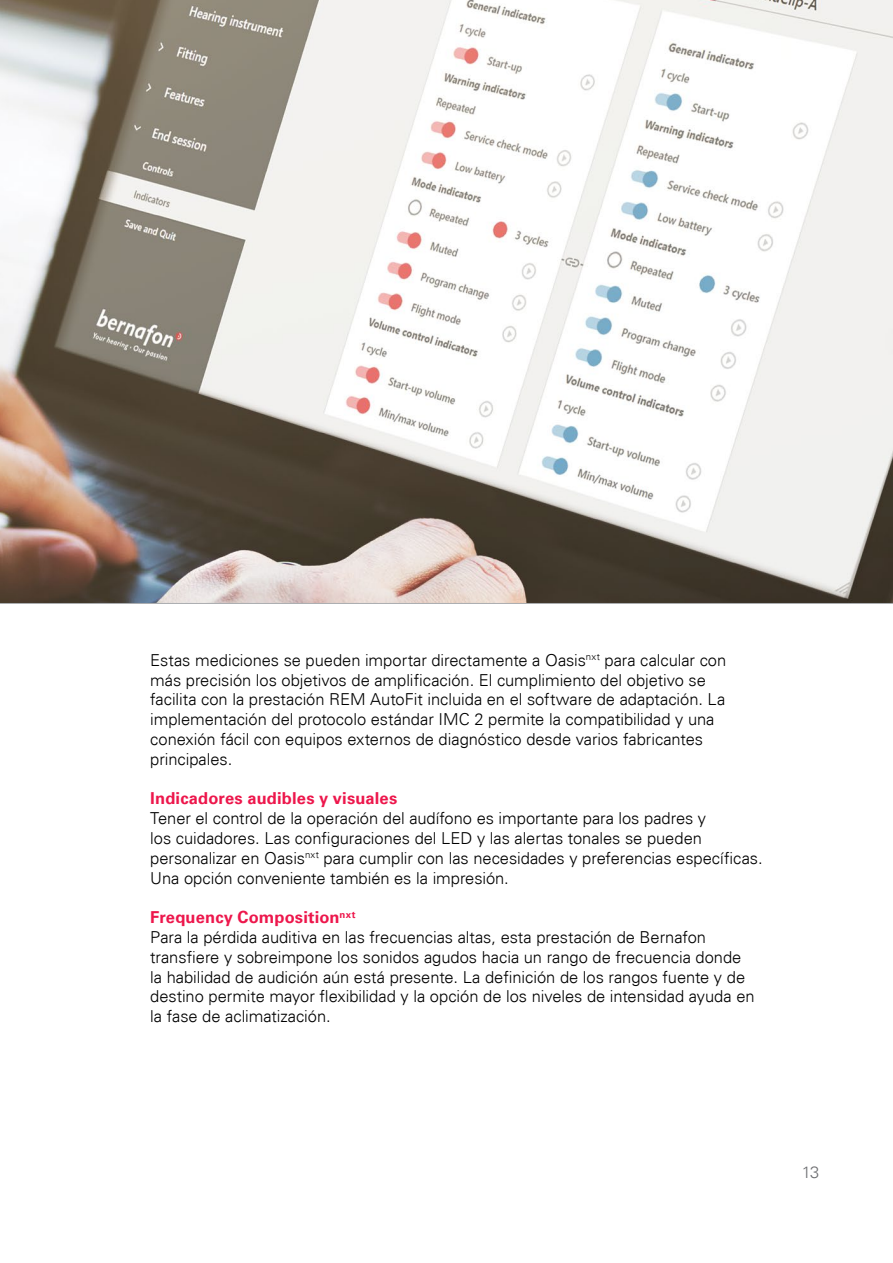
<style>
.page{position:relative;width:893px;height:1263px;background:#fff}
.page>*{position:absolute;margin:0;border:0;box-sizing:border-box;transform-origin:0 0}
.t1{font:300 16.5px/19.8px "Univers Com 45";letter-spacing:-.005em;color:#000}
.t2{font:700 16.5px "Univers Com 65";letter-spacing:.01em;color:#ed174c}
.t3{font:300 16.5px "Univers Com 45";color:#6d6e71}
</style>
<div class="page">
<svg style="left:0;top:0;width:893px;height:604px"></svg>
<p class="t1" style="left:150px;top:650px;width:577px">Estas mediciones se pueden importar directamente a Oasis<sup>nxt</sup> para calcular con más precisión los objetivos de amplificación. El cumplimiento del objetivo se facilita con la prestación REM AutoFit incluida en el software de adaptación. La implementación del protocolo estándar IMC 2 permite la compatibilidad y una conexión fácil con equipos externos de diagnóstico desde varios fabricantes principales.</p>
<p class="t2" style="left:150px;top:789px;width:249px">Indicadores audibles y visuales</p>
<p class="t1" style="left:150px;top:808px;width:614px">Tener el control de la operación del audífono es importante para los padres y<br>los cuidadores. Las configuraciones del LED y las alertas tonales se pueden personalizar en Oasis<sup>nxt</sup> para cumplir con las necesidades y preferencias específicas.<br>Una opción conveniente también es la impresión.</p>
<p class="t2" style="left:150px;top:907px;width:207px">Frequency Composition<sup>nxt</sup></p>
<p class="t1" style="left:150px;top:927px;width:606px">Para la pérdida auditiva en las frecuencias altas, esta prestación de Bernafon transfiere y sobreimpone los sonidos agudos hacia un rango de frecuencia donde la habilidad de audición aún está presente. La definición de los rangos fuente y de destino permite mayor flexibilidad y la opción de los niveles de intensidad ayuda en la fase de aclimatización.</p>
<p class="t3" style="left:802px;top:1162px;width:19px">13</p>
</div>
